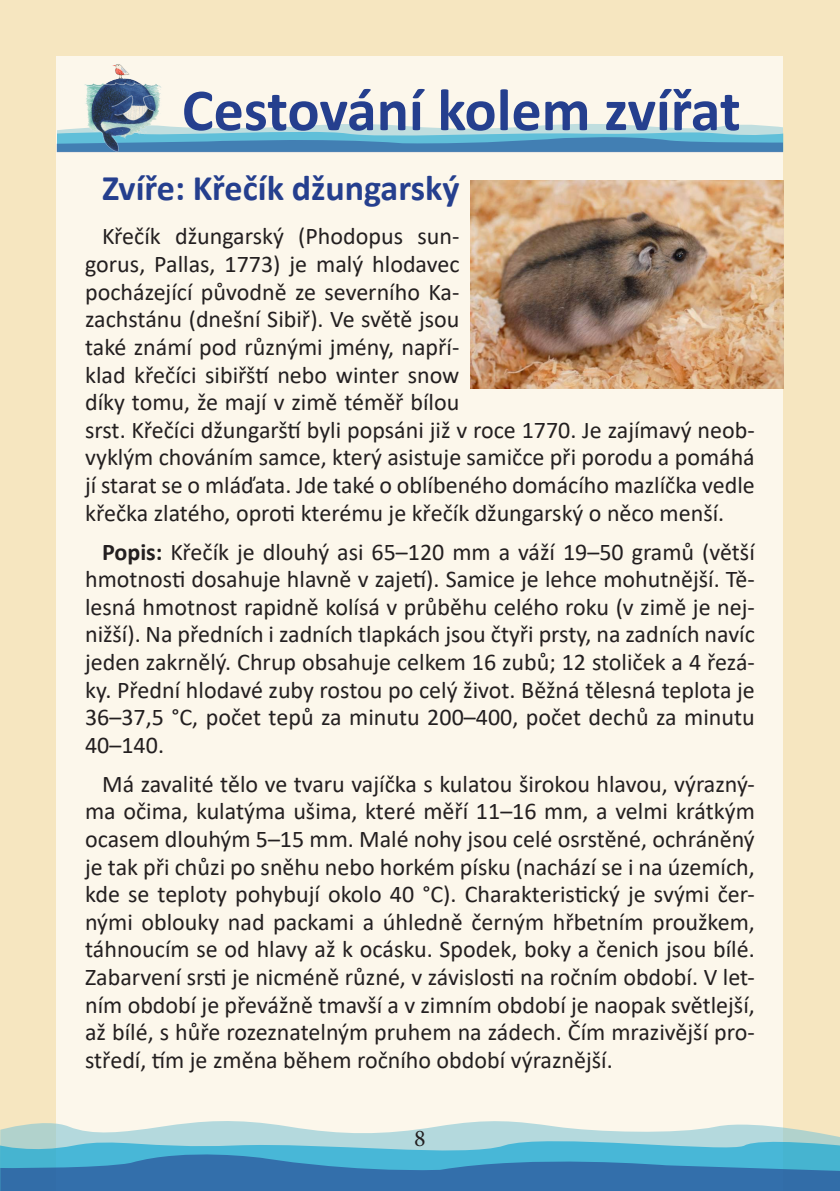
<style>
.page{position:relative;width:840px;height:1191px;background:#fff}
.page>*{position:absolute;margin:0;border:0;box-sizing:border-box;transform-origin:0 0}
.Názvy_rubrik_30{font:700 60px "Calibri";color:#253f8e}
.podnadpisy{font:700 36px "Calibri";color:#253f8e}
.základní_text_č_03{font:24px/27.6px "Calibri";color:#231f20;text-align:justify}
.t1{font:24px "Minion Pro";color:#231f20}
.s1{font-weight:700}
</style>
<div class="page">
<div style="left:0;top:0;width:839px;height:1191px;background:#f6e6c0"></div>
<div style="left:57px;top:57px;width:725px;height:1134px;background:#fcf7eb"></div>
<svg style="left:0;top:1119px;width:839px;height:20px;fill:#b4d9dd"></svg>
<svg style="left:0;top:1139px;width:839px;height:13px;background:#7ec7d8"></svg>
<svg style="left:0;top:1152px;width:839px;height:39px;background:#3985b8"></svg>
<svg style="left:57px;top:124px;width:725px;height:28px;background:#7ab2cd"></svg>
<img style="left:77px;top:56px;width:93px;height:97px">
<img style="left:470px;top:180px;width:312px;height:208px">
<p class="Názvy_rubrik_30" style="left:182px;top:68px;width:560px">Cestování kolem zvířat</p>
<p class="podnadpisy" style="left:102px;top:162px;width:358px">Zvíře: Křečík džungarský</p>
<p class="základní_text_č_03" style="left:85px;top:222px;width:670px;text-align:left;text-indent:17px">Křečík džungarský (Phodopus sun-<br>gorus, Pallas, 1773) je malý hlodavec<br>pocházející původně ze severního Ka-<br>zachstánu (dnešní Sibiř). Ve světě jsou<br>také známí pod různými jmény, napří-<br>klad křečíci sibiřští nebo winter snow<br>díky tomu, že mají v zimě téměř bílou<br>srst. Křečíci džungarští byli popsáni již v roce 1770. Je zajímavý neob&shy;vyklým chováním samce, který asistuje samičce při porodu a pomáhá jí starat se o mláďata. Jde také o oblíbeného domácího mazlíčka vedle křečka zlatého, oproti kterému je křečík džungarský o něco menší.</p>
<p class="základní_text_č_03" style="left:85px;top:537px;width:670px;text-indent:17px"><span class="s1">Popis:</span> Křečík je dlouhý asi 65–120 mm a váží 19–50 gramů (větší hmotnosti dosahuje hlavně v zajetí). Samice je lehce mohutnější. Tě&shy;lesná hmotnost rapidně kolísá v průběhu celého roku (v zimě je nej&shy;nižší). Na předních i zadních tlapkách jsou čtyři prsty, na zadních navíc jeden zakrnělý. Chrup obsahuje celkem 16 zubů; 12 stoliček a 4 řezá&shy;ky. Přední hlodavé zuby rostou po celý život. Běžná tělesná teplota je 36–37,5 °C, počet tepů za minutu 200–400, počet dechů za minutu 40–140.</p>
<p class="základní_text_č_03" style="left:85px;top:769px;width:671px;text-indent:17px">Má zavalité tělo ve tvaru vajíčka s kulatou širokou hlavou, výrazný&shy;ma očima, kulatýma ušima, které měří 11–16 mm, a velmi krátkým ocasem dlouhým 5–15 mm. Malé nohy jsou celé osrstěné, ochráněný je tak při chůzi po sněhu nebo horkém písku (nachází se i na územích, kde se teploty pohybují okolo 40 °C). Charakteristický je svými čer&shy;nými oblouky nad packami a úhledně černým hřbetním proužkem, táhnoucím se od hlavy až k ocásku. Spodek, boky a čenich jsou bílé.<br>Zabarvení srsti je nicméně různé, v závislosti na ročním období. V let&shy;ním období je převážně tmavší a v zimním období je naopak světlejší, až bílé, s hůře rozeznatelným pruhem na zádech. Čím mrazivější pro&shy;středí, tím je změna během ročního období výraznější.</p>
<p class="t1" style="left:414px;top:1122px;width:13px">8</p>
</div>
